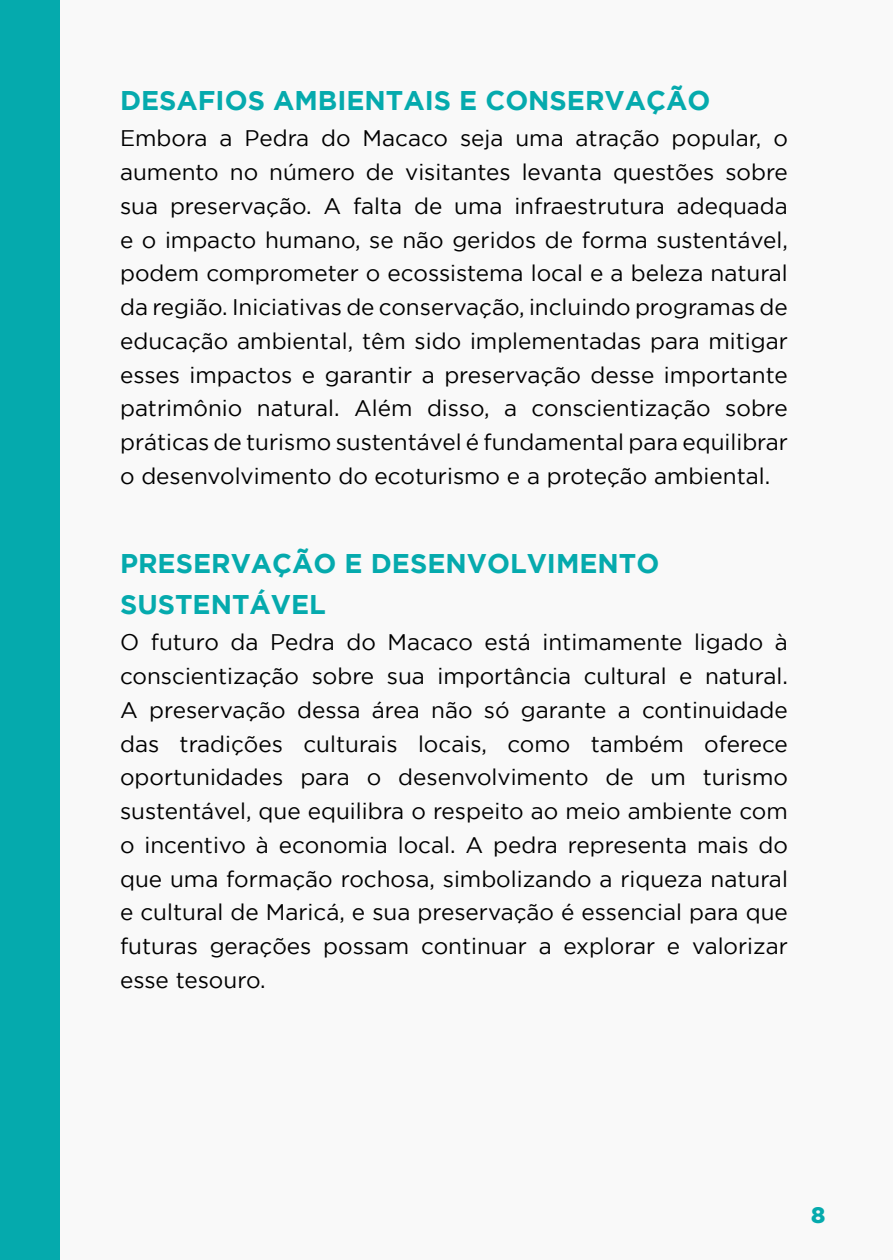
<style>
.page{position:relative;width:893px;height:1260px;background:#fff}
.page>*{position:absolute;margin:0;border:0;box-sizing:border-box;transform-origin:0 0}
.t1{font:700 27px/40.5px "Gotham";color:#05aaad}
.t2{font:22.5px/33.8px "Gotham";color:#000;text-align:justify}
.t3{font:900 22.5px "Gotham";color:#05aaad}
</style>
<div class="page">
<div style="left:0;top:0;width:892px;height:1260px;background:#f9f9f9"></div>
<div style="left:0;top:0;width:60px;height:1260px;background:#05aaad"></div>
<p class="t1" style="left:120px;top:79px;width:592px">DESAFIOS AMBIENTAIS E CONSERVAÇÃO</p>
<p class="t2" style="left:120px;top:121px;width:669px">Embora a Pedra do Macaco seja uma atração popular, o aumento no número de visitantes levanta questões sobre sua preservação. A falta de uma infraestrutura adequada e o impacto humano, se não geridos de forma sustentável, podem comprometer o ecossistema local e a beleza natural da região. Iniciativas de conservação, incluindo programas de educação ambiental, têm sido implementadas para mitigar esses impactos e garantir a preservação desse importante patrimônio natural. Além disso, a conscientização sobre práticas de turismo sustentável é fundamental para equilibrar o desenvolvimento do ecoturismo e a proteção ambiental.</p>
<p class="t1" style="left:120px;top:543px;width:541px">PRESERVAÇÃO E DESENVOLVIMENTO<br>SUSTENTÁVEL</p>
<p class="t2" style="left:120px;top:625px;width:669px">O futuro da Pedra do Macaco está intimamente ligado à conscientização sobre sua importância cultural e natural.<br>A preservação dessa área não só garante a continuidade das tradições culturais locais, como também oferece oportunidades para o desenvolvimento de um turismo sustentável, que equilibra o respeito ao meio ambiente com o incentivo à economia local. A pedra representa mais do que uma formação rochosa, simbolizando a riqueza natural e cultural de Maricá, e sua preservação é essencial para que futuras gerações possam continuar a explorar e valorizar esse tesouro.</p>
<p class="t3" style="left:811px;top:1202px;width:16px">8</p>
</div>
